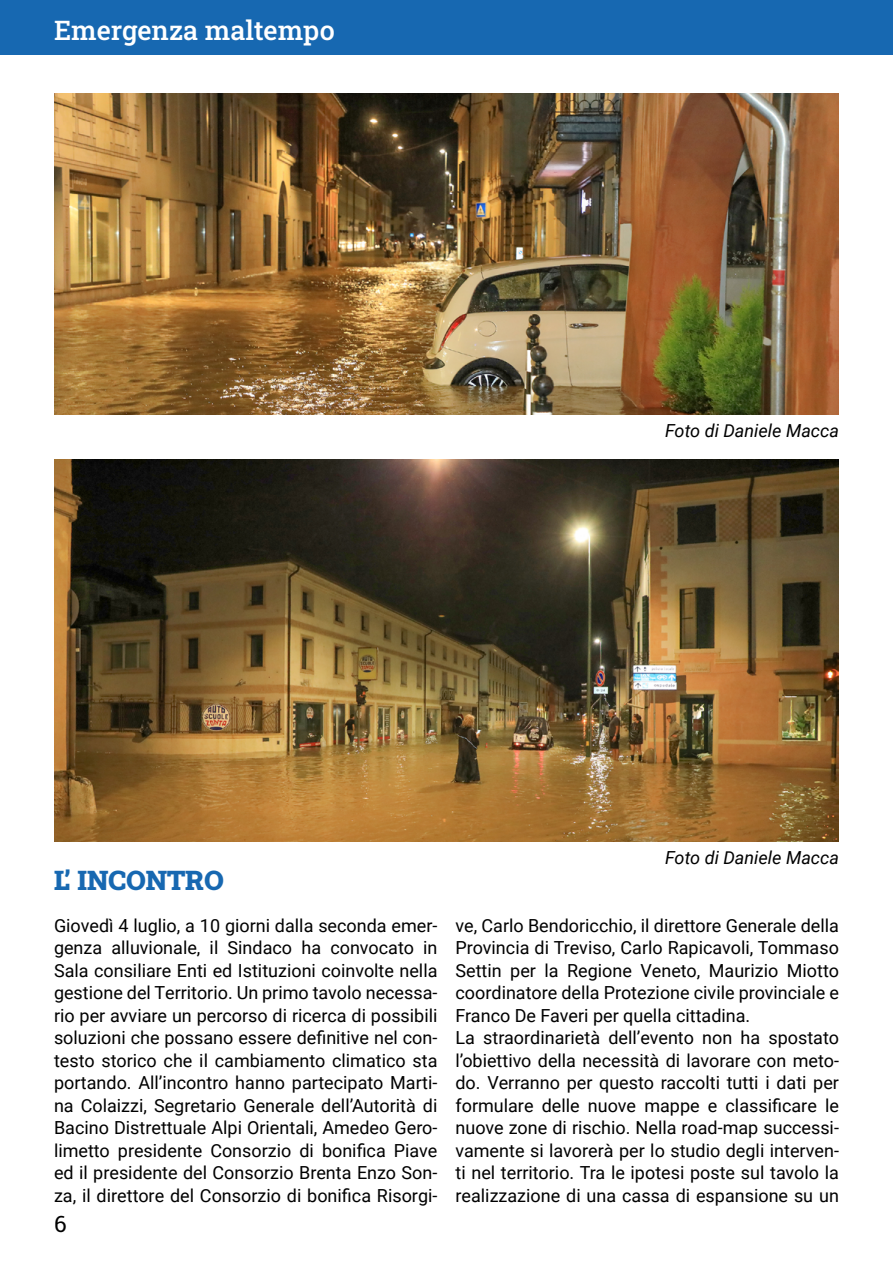
<style>
.page{position:relative;width:893px;height:1263px;background:#fff}
.page>*{position:absolute;margin:0;border:0;box-sizing:border-box;transform-origin:0 0}
.t1{font:27px "Roboto Slab";color:#fff}
.t2{font:27px "Roboto Slab";color:#1768b1}
.t3{font:22.5px "Roboto Slab";color:#000}
.t4{font:18px/22.5px "Roboto";color:#000;text-align:justify}
.t5{font:italic 18px "Roboto";color:#000}
</style>
<div class="page">
<div style="left:0;top:0;width:893px;height:55px;background:#1768b1"></div>
<img style="left:54px;top:94px;width:785px;height:320px">
<img style="left:54px;top:459px;width:785px;height:383px">
<h1 class="t1" style="left:54px;top:11px;width:282px">Emergenza maltempo</h1>
<p class="t5" style="left:665px;top:417px;width:175px">Foto di Daniele Macca</p>
<h1 class="t2" style="left:54px;top:862px;width:171px">L’ INCONTRO</h1>
<p class="t4" style="left:54px;top:913px;width:385px">Giovedì 4 luglio, a 10 giorni dalla seconda emer&shy;genza alluvionale, il Sindaco ha convocato in Sala consiliare Enti ed Istituzioni coinvolte nella gestione del Territorio. Un primo tavolo necessa&shy;rio per avviare un percorso di ricerca di possibili soluzioni che possano essere definitive nel con&shy;testo storico che il cambiamento climatico sta portando. All’incontro hanno partecipato Marti&shy;na Colaizzi, Segretario Generale dell’Autorità di Bacino Distrettuale Alpi Orientali, Amedeo Gero&shy;limetto presidente Consorzio di bonifica Piave ed il presidente del Consorzio Brenta Enzo Son&shy;za, il direttore del Consorzio di bonifica Risorgi-</p>
<p class="t3" style="left:54px;top:1209px;width:14px">6</p>
<p class="t5" style="left:665px;top:845px;width:175px">Foto di Daniele Macca</p>
<p class="t4" style="left:455px;top:913px;width:385px;text-align:left">ve, Carlo Bendoricchio, il direttore Generale della Provincia di Treviso, Carlo Rapicavoli, Tommaso Settin per la Regione Veneto, Maurizio Miotto coordinatore della Protezione civile provinciale e Franco De Faveri per quella cittadina.<br>La straordinarietà dell’evento non ha spostato l’obiettivo della necessità di lavorare con meto&shy;do. Verranno per questo raccolti tutti i dati per formulare delle nuove mappe e classificare le nuove zone di rischio. Nella road-map successi&shy;vamente si lavorerà per lo studio degli interven&shy;ti nel territorio. Tra le ipotesi poste sul tavolo la realizzazione di una cassa di espansione su un</p>
</div>
